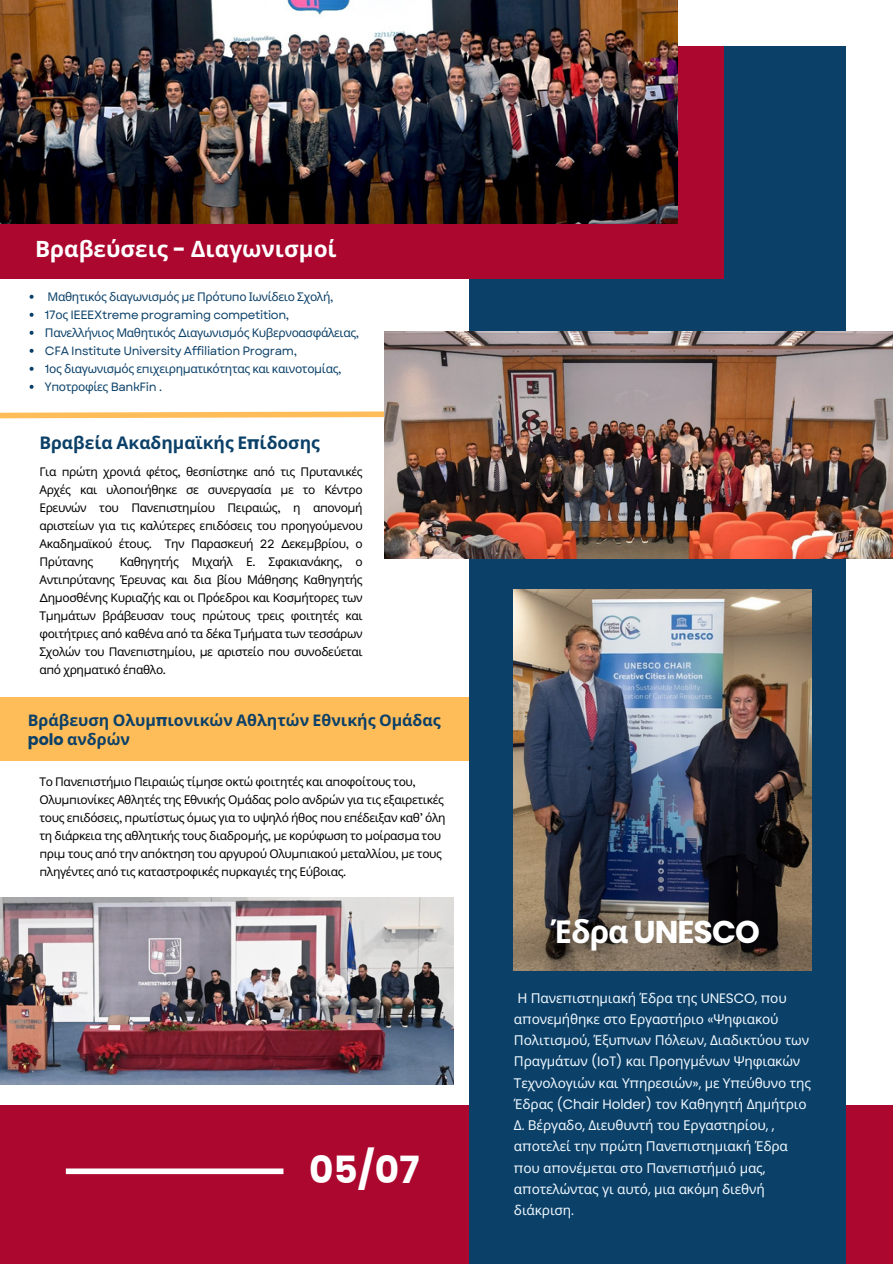
<style>
.page{position:relative;width:893px;height:1264px;background:#fff}
.page>*{position:absolute;margin:0;border:0;box-sizing:border-box;transform-origin:0 0}
.t1{font:700 37.5px "Poppins";color:#fff}
.t2{font:700 31.5px "Poppins";letter-spacing:-.03em;color:#fff}
.t3{font:700 22.5px "Noto Sans";color:#fff}
.t4{font:700 17.4px "Noto Sans";color:#0b4068}
.t5{font:700 15.9px/18.5px "Noto Sans";color:#0b4068}
.t6{font:13.65px/21.3px "Noto Sans";letter-spacing:-.01em;color:#eff8ff}
.t7{font:12px/18px "Noto Sans";letter-spacing:-.03em;color:#000;text-align:justify}
.t8{font:12px "Noto Sans";letter-spacing:-.03em;color:#0b4068}
.t9{font:12px "Garet";letter-spacing:-.03em;color:#0b4068}
.s1{font-family:"Poppins"}
.s2{font-family:"Garet"}
.s3{font-family:"Noto Sans"}
</style>
<div class="page">
<div style="left:0;top:697px;width:778px;height:63px;background:#ffbd59"></div>
<div style="left:0;top:1104px;width:892px;height:159px;background:#ac072f"></div>
<div style="left:468px;top:46px;width:377px;height:1217px;background:#0b4068"></div>
<div style="left:0;top:46px;width:723px;height:232px;background:#ac072f"></div>
<img style="left:514px;top:589px;width:297px;height:381px">
<div style="left:66px;top:1168px;width:217px;height:6px;background:#fff"></div>
<img style="left:0;top:0;width:677px;height:224px">
<img style="left:0;top:897px;width:453px;height:187px">
<svg style="left:0;top:407px;width:385px;height:14px"></svg>
<img style="left:385px;top:331px;width:507px;height:227px">
<svg style="left:30px;top:295px;width:4px;height:4px"></svg>
<svg style="left:30px;top:313px;width:4px;height:4px"></svg>
<svg style="left:30px;top:331px;width:4px;height:4px"></svg>
<svg style="left:30px;top:349px;width:4px;height:4px"></svg>
<svg style="left:30px;top:367px;width:4px;height:4px"></svg>
<svg style="left:30px;top:385px;width:4px;height:4px"></svg>
<p class="t3" style="left:35px;top:233px;width:303px">Βραβεύσεις <span class="s1">-</span> Διαγωνισμοί</p>
<p class="t8" style="left:48px;top:288px;width:287px">Μαθητικός διαγωνισ<span class="s2">μ</span>ός <span class="s2">μ</span>ε Πρότυ<span class="s2">π</span>ο Ιωνίδειο Σχολή<span class="s2">,</span></p>
<p class="t9" style="left:45px;top:306px;width:246px">17<span class="s3">ος</span> IEEEXtreme programing competition,</p>
<p class="t8" style="left:45px;top:324px;width:316px">Πανελλήνιος Μαθητικός <span class="s2">Δ</span>ιαγωνισ<span class="s2">μ</span>ός Κυβερνοασφάλειας<span class="s2">,</span></p>
<p class="t9" style="left:45px;top:342px;width:253px">CFA Institute University Affiliation Program,</p>
<p class="t8" style="left:45px;top:360px;width:298px"><span class="s2">1</span>ος διαγωνισ<span class="s2">μ</span>ός ε<span class="s2">π</span>ιχειρη<span class="s2">μ</span>ατικότητας και καινοτο<span class="s2">μ</span>ίας<span class="s2">,</span></p>
<p class="t8" style="left:45px;top:378px;width:119px">Υ<span class="s2">π</span>οτροφίες <span class="s2">BankFin .</span></p>
<p class="t4" style="left:39px;top:430px;width:282px">Βραβεία Ακαδημαϊκής Ε<span class="s1">π</span>ίδοσης</p>
<p class="t7" style="left:39px;top:462px;width:325px">Για <span class="s2">π</span>ρώτη χρονιά φέτος<span class="s2">,</span> θεσ<span class="s2">π</span>ίστηκε α<span class="s2">π</span>ό τις Πρυτανικές Αρχές και υλο<span class="s2">π</span>οιήθηκε σε συνεργασία <span class="s2">μ</span>ε το Κέντρο Ερευνών του Πανε<span class="s2">π</span>ιστη<span class="s2">μ</span>ίου Πειραιώς<span class="s2">,</span> η α<span class="s2">π</span>ονο<span class="s2">μ</span>ή αριστείων για τις καλύτερες ε<span class="s2">π</span>ιδόσεις του <span class="s2">π</span>ροηγού<span class="s2">μ</span>ενου Ακαδη<span class="s2">μ</span>αϊκού έτους<span class="s2">.</span> Την Παρασκευή <span class="s2">22 Δ</span>εκε<span class="s2">μ</span>βρίου<span class="s2">,</span> ο Πρύτανης</p>
<p class="t7" style="left:39px;top:552px;width:325px;text-indent:80px">Καθηγητής Μιχαήλ Ε<span class="s2">.</span> Σφακιανάκης<span class="s2">,</span> ο Αντι<span class="s2">π</span>ρύτανης Έρευνας και δια βίου Μάθησης Καθηγητής <span class="s2">Δ</span>η<span class="s2">μ</span>οσθένης Κυριαζής και οι Πρόεδροι και Κοσ<span class="s2">μ</span>ήτορες των Τ<span class="s2">μ</span>η<span class="s2">μ</span>άτων βράβευσαν τους <span class="s2">π</span>ρώτους τρεις φοιτητές και φοιτήτριες α<span class="s2">π</span>ό καθένα α<span class="s2">π</span>ό τα δέκα Τ<span class="s2">μ</span>ή<span class="s2">μ</span>ατα των τεσσάρων Σχολών του Πανε<span class="s2">π</span>ιστη<span class="s2">μ</span>ίου<span class="s2">, μ</span>ε αριστείο <span class="s2">π</span>ου συνοδεύεται α<span class="s2">π</span>ό χρη<span class="s2">μ</span>ατικό έ<span class="s2">π</span>αθλο<span class="s2">.</span></p>
<p class="t5" style="left:28px;top:711px;width:414px">Βράβευση Ολυμ<span class="s1">π</span>ιονικών Αθλητών Εθνικής Ομάδας <span class="s1">polo</span> ανδρών</p>
<p class="t7" style="left:39px;top:772px;width:408px;text-align:left">Το Πανε<span class="s2">π</span>ιστή<span class="s2">μ</span>ιο Πειραιώς τί<span class="s2">μ</span>ησε οκτώ φοιτητές και α<span class="s2">π</span>οφοίτους του<span class="s2">, </span>Ολυ<span class="s2">μπ</span>ιονίκες Αθλητές της Εθνικής Ο<span class="s2">μ</span>άδας <span class="s2">polo</span> ανδρών για τις εξαιρετικές τους ε<span class="s2">π</span>ιδόσεις<span class="s2">, π</span>ρωτίστως ό<span class="s2">μ</span>ως για το υψηλό ήθος <span class="s2">π</span>ου ε<span class="s2">π</span>έδειξαν καθ<span class="s2">’</span> όλη τη διάρκεια της αθλητικής τους διαδρο<span class="s2">μ</span>ής<span class="s2">, μ</span>ε κορύφωση το <span class="s2">μ</span>οίρασ<span class="s2">μ</span>α του <span class="s2">π</span>ρι<span class="s2">μ</span> τους α<span class="s2">π</span>ό την α<span class="s2">π</span>όκτηση του αργυρού Ολυ<span class="s2">μπ</span>ιακού <span class="s2">μ</span>εταλλίου<span class="s2">, μ</span>ε τους <span class="s2">π</span>ληγέντες α<span class="s2">π</span>ό τις καταστροφικές <span class="s2">π</span>υρκαγιές της Εύβοιας<span class="s2">.</span></p>
<p class="t1" style="left:309px;top:1143px;width:112px">05/07</p>
<p class="t2" style="left:550px;top:910px;width:211px"><span class="s3">Έδρα</span> UNESCO</p>
<p class="t6" style="left:514px;top:986px;width:298px">Η Πανε<span class="s1">π</span>ιστημιακή Έδρα της <span class="s1">UNESCO, π</span>ου α<span class="s1">π</span>ονεμήθηκε στο Εργαστήριο <span class="s1">«</span>Ψηφιακού Πολιτισμού<span class="s1">,</span> Έξυ<span class="s1">π</span>νων Πόλεων<span class="s1">,</span> Διαδικτύου των Πραγμάτων <span class="s1">(IoT)</span> και Προηγμένων Ψηφιακών Τεχνολογιών και Υ<span class="s1">π</span>ηρεσιών<span class="s1">»,</span> με Υ<span class="s1">π</span>εύθυνο της Έδρας <span class="s1">(Chair Holder)</span> τον Καθηγητή Δημήτριο Δ<span class="s1">.</span> Βέργαδο<span class="s1">,</span> Διευθυντή του Εργαστηρίου<span class="s1">, , </span>α<span class="s1">π</span>οτελεί την <span class="s1">π</span>ρώτη Πανε<span class="s1">π</span>ιστημιακή Έδρα <span class="s1">π</span>ου α<span class="s1">π</span>ονέμεται στο Πανε<span class="s1">π</span>ιστήμιό μας<span class="s1">, </span>α<span class="s1">π</span>οτελώντας γι αυτό<span class="s1">,</span> μια ακόμη διεθνή διάκριση<span class="s1">.</span></p>
</div>
